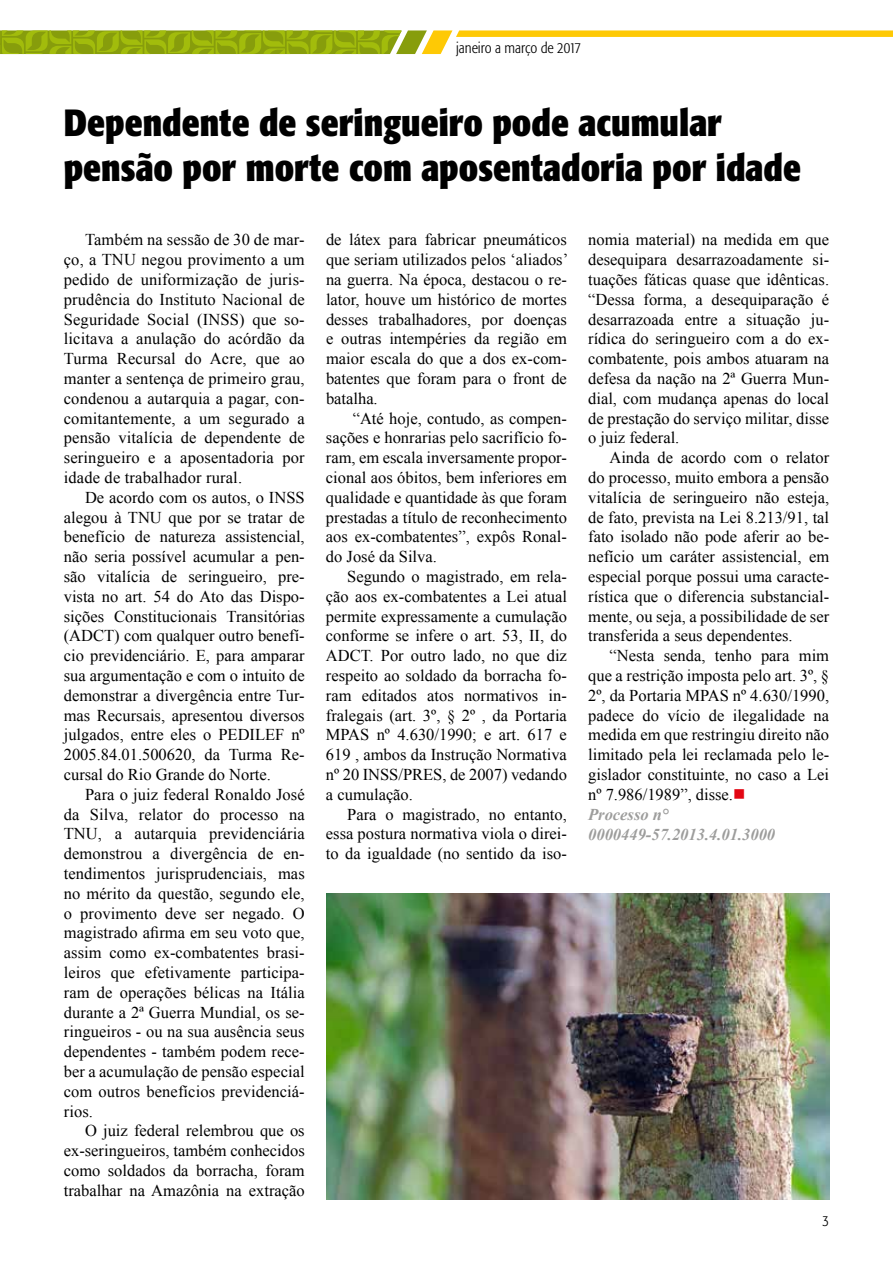
<style>
.page{position:relative;width:893px;height:1263px;background:#fff}
.page>*{position:absolute;margin:0;border:0;box-sizing:border-box;transform-origin:0 0}
.t1{font:700 condensed 37.5px/45px "Formata";color:#000}
.t2{font:16.5px/19.8px "Times New Roman";color:#000;text-align:justify}
.t3{font:300 condensed 15px "Formata";color:#000}
.s1{color:#e30613}
.s2{font-weight:700;font-style:italic;color:#9d9d9c}
</style>
<div class="page">
<svg style="left:0;top:30px;width:893px;height:24px"></svg>
<img style="left:326px;top:893px;width:503px;height:306px">
<p class="t3" style="left:456px;top:39px;width:126px">janeiro a março de 2017</p>
<h1 class="t1" style="left:64px;top:100px;width:739px">Dependente de seringueiro pode acumular pensão por morte com aposentadoria por idade</h1>
<p class="t2" style="left:64px;top:230px;width:242px;text-indent:21px">Também na sessão de 30 de mar&shy;ço, a TNU negou provimento a um pedido de uniformização de juris&shy;prudência do Instituto Nacional de Seguridade Social (INSS) que so&shy;licitava a anulação do acórdão da Turma Recursal do Acre, que ao manter a sentença de primeiro grau, condenou a autarquia a pagar, con&shy;comitantemente, a um segurado a pensão vitalícia de dependente de seringueiro e a aposentadoria por idade de trabalhador rural.</p>
<p class="t2" style="left:64px;top:487px;width:242px;text-indent:21px">De acordo com os autos, o INSS alegou à TNU que por se tratar de benefício de natureza assistencial, não seria possível acumular a pen&shy;são vitalícia de seringueiro, pre&shy;vista no art. 54 do Ato das Dispo&shy;sições Constitucionais Transitórias (ADCT) com qualquer outro benefí&shy;cio previdenciário. E, para amparar sua argumentação e com o intuito de demonstrar a divergência entre Tur&shy;mas Recursais, apresentou diversos julgados, entre eles o PEDILEF nº 2005.84.01.500620, da Turma Re&shy;cursal do Rio Grande do Norte.</p>
<p class="t2" style="left:64px;top:784px;width:242px;text-indent:21px">Para o juiz federal Ronaldo José da Silva, relator do processo na TNU, a autarquia previdenciária demonstrou a divergência de en&shy;tendimentos jurisprudenciais, mas no mérito da questão, segundo ele, o provimento deve ser negado. O magistrado afirma em seu voto que, assim como ex-combatentes brasi&shy;leiros que efetivamente participa&shy;ram de operações bélicas na Itália durante a 2ª Guerra Mundial, os se&shy;ringueiros - ou na sua ausência seus dependentes - também podem rece&shy;ber a acumulação de pensão especial com outros benefícios previdenciá&shy;rios.</p>
<p class="t2" style="left:64px;top:1121px;width:242px;text-indent:21px">O juiz federal relembrou que os ex-seringueiros, também conhecidos como soldados da borracha, foram trabalhar na Amazônia na extração</p>
<p class="t2" style="left:326px;top:230px;width:244px">de látex para fabricar pneumáticos que seriam utilizados pelos ‘aliados’ na guerra. Na época, destacou o re&shy;lator, houve um histórico de mortes desses trabalhadores, por doenças e outras intempéries da região em maior escala do que a dos ex-com&shy;batentes que foram para o front de batalha.</p>
<p class="t2" style="left:326px;top:408px;width:242px;text-indent:27px">“Até hoje, contudo, as compen&shy;sações e honrarias pelo sacrifício fo&shy;ram, em escala inversamente propor&shy;cional aos óbitos, bem inferiores em qualidade e quantidade às que foram prestadas a título de reconhecimento aos ex-combatentes”, expôs Ronal&shy;do José da Silva.</p>
<p class="t2" style="left:326px;top:566px;width:242px;text-indent:21px">Segundo o magistrado, em rela&shy;ção aos ex-combatentes a Lei atual permite expressamente a cumulação conforme se infere o art. 53, II, do ADCT. Por outro lado, no que diz respeito ao soldado da borracha fo&shy;ram editados atos normativos in&shy;fralegais (art. 3º, § 2º , da Portaria MPAS nº 4.630/1990; e art. 617 e 619 , ambos da Instrução Normativa nº 20 INSS/PRES, de 2007) vedando a cumulação.</p>
<p class="t2" style="left:326px;top:804px;width:242px;text-indent:21px">Para o magistrado, no entanto, essa postura normativa viola o direi&shy;to da igualdade (no sentido da iso-</p>
<p class="t2" style="left:588px;top:230px;width:242px">nomia material) na medida em que desequipara desarrazoadamente si&shy;tuações fáticas quase que idênticas. “Dessa forma, a desequiparação é desarrazoada entre a situação ju&shy;rídica do seringueiro com a do ex&shy;combatente, pois ambos atuaram na defesa da nação na 2ª Guerra Mun&shy;dial, com mudança apenas do local de prestação do serviço militar, disse o juiz federal.</p>
<p class="t2" style="left:588px;top:447px;width:242px;text-indent:21px">Ainda de acordo com o relator do processo, muito embora a pensão vitalícia de seringueiro não esteja, de fato, prevista na Lei 8.213/91, tal fato isolado não pode aferir ao be&shy;nefício um caráter assistencial, em especial porque possui uma caracte&shy;rística que o diferencia substancial&shy;mente, ou seja, a possibilidade de ser transferida a seus dependentes.</p>
<p class="t2" style="left:588px;top:645px;width:242px;text-align:left;text-indent:21px">“Nesta senda, tenho para mim que a restrição imposta pelo art. 3º, §<br>2º, da Portaria MPAS nº 4.630/1990, padece do vício de ilegalidade na medida em que restringiu direito não limitado pela lei reclamada pelo le&shy;gislador constituinte, no caso a Lei nº 7.986/1989”, disse.<span class="s1">■<br></span><span class="s2">Processo n°<br>0000449-57.2013.4.01.3000</span></p>
<p class="t3" style="left:823px;top:1212px;width:8px">3</p>
</div>
